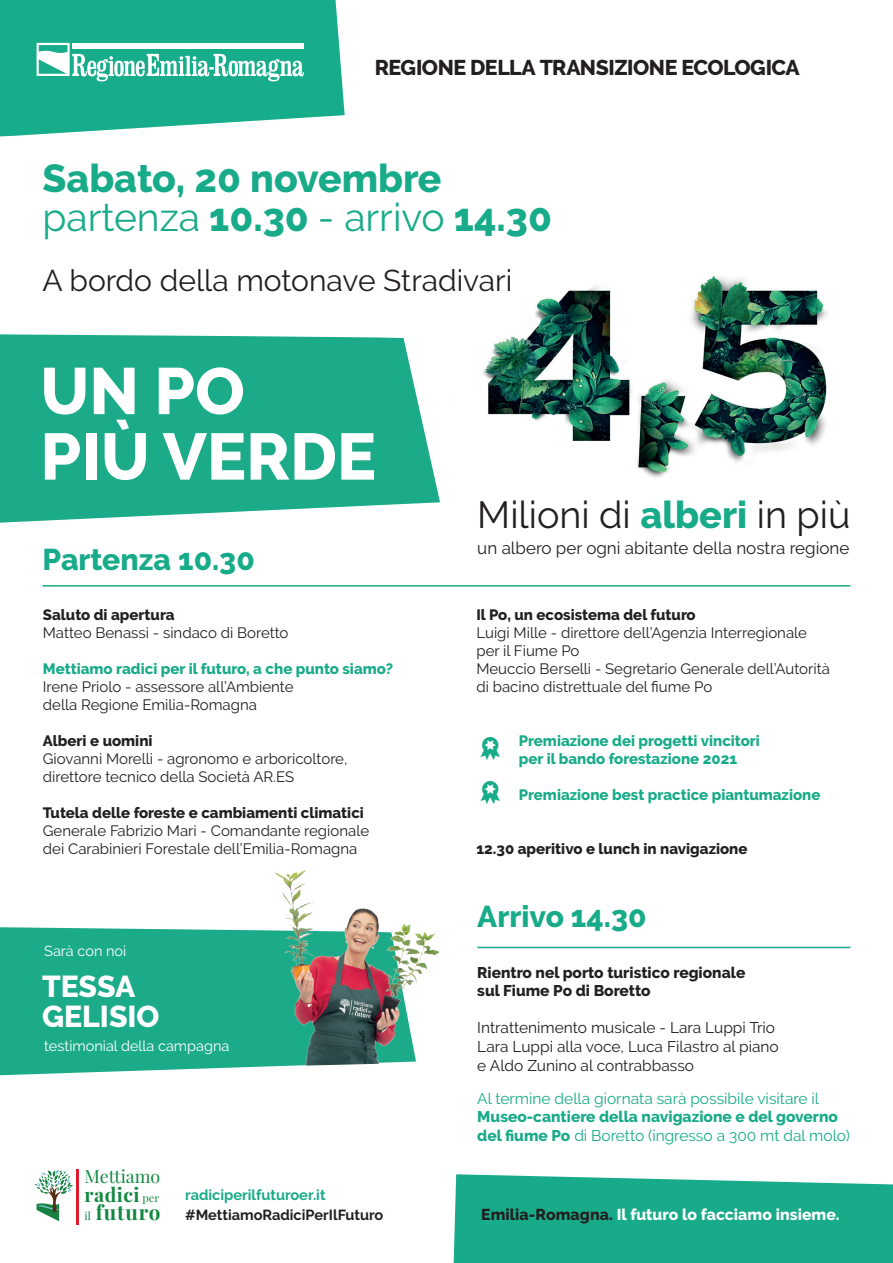
<style>
.page{position:relative;width:893px;height:1263px;background:#fff}
.page>*{position:absolute;margin:0;border:0;box-sizing:border-box;transform-origin:0 0}
.t1{font:800 65.55px "Raleway";color:#fff}
.t2{font:39px "Raleway";color:#18ab89}
.t3{font:800 39px "Raleway";color:#18ab89}
.t4{font:37.65px "Raleway";color:#231f20}
.t5{font:800 30.15px "Raleway";color:#fff}
.t6{font:30px "Raleway";color:#231f20}
.t7{font:800 30px "Raleway";color:#18ab89}
.t8{font:800 21.3px "Raleway";letter-spacing:-.02em;color:#231f20}
.t9{font:700 20.7px "Playfair Display";letter-spacing:.04em;color:#138842}
.t10{font:700 19.5px "Playfair Display";letter-spacing:.025em;color:#138842}
.t11{font:17.85px "Playfair Display";color:#138842}
.t12{font:16.95px "Raleway";color:#231f20}
.t13{font:800 15.75px "Raleway";letter-spacing:.005em;color:#fff}
.t14{font:15.45px/18.6px "Raleway";color:#18ab89}
.t15{font:15.45px "Raleway";color:#231f20}
.t16{font:800 15.45px "Raleway";color:#231f20}
.t17{font:15px "Raleway";color:#231f20}
.t18{font:800 15px "Raleway";color:#18ab89}
.t19{font:800 15px "Raleway";color:#231f20}
.t20{font:14.55px "Raleway";color:#fff}
.t21{font:700 14.55px "Raleway";color:#231f20}
.t22{font:700 14.55px "Raleway";color:#18ab89}
.s1{font-weight:800}
.s2{font-weight:800;color:#18ab89}
.s3{font-weight:400;font-size:10.95px}
.s4{color:#231f20}
</style>
<div class="page">
<img style="left:483px;top:276px;width:345px;height:202px">
<div style="left:0;top:927px;width:219px;height:149px;background:#1bab89"></div>
<img style="left:202px;top:870px;width:238px;height:198px">
<svg style="left:0;top:334px;width:440px;height:189px;background:#2db192"></svg>
<svg style="left:0;top:0;width:345px;height:136px;background:#2fb496"></svg>
<svg style="left:37px;top:43px;width:267px;height:38px"></svg>
<svg style="left:35px;top:1170px;width:38px;height:51px"></svg>
<hr style="left:76px;top:1169px;width:3px;height:56px;background:#dd1d2e">
<div style="left:454px;top:1174px;width:439px;height:89px;background:#18ab89"></div>
<hr style="left:43px;top:585px;width:807px;height:1px;background:#18ab89">
<hr style="left:477px;top:947px;width:373px;height:1px;background:#18ab89">
<p class="t8" style="left:375px;top:56px;width:427px">REGIONE DELLA TRANSIZIONE ECOLOGICA</p>
<p class="t3" style="left:43px;top:156px;width:400px">Sabato, 20 novembre</p>
<p class="t2" style="left:43px;top:195px;width:511px">partenza <span class="s1">10.30</span> - arrivo <span class="s1">14.30</span></p>
<p class="t6" style="left:43px;top:263px;width:471px">A bordo della motonave Stradivari</p>
<p class="t1" style="left:40px;top:354px;width:206px">UN PO</p>
<p class="t1" style="left:40px;top:419px;width:337px">PIÙ VERDE</p>
<p class="t7" style="left:43px;top:543px;width:214px">Partenza 10.30</p>
<p class="t19" style="left:43px;top:606px;width:133px">Saluto di apertura</p>
<p class="t17" style="left:43px;top:624px;width:247px">Matteo Benassi - sindaco di Boretto</p>
<p class="t18" style="left:43px;top:660px;width:352px">Mettiamo radici per il futuro, a che punto siamo?</p>
<p class="t17" style="left:43px;top:678px;width:252px">Irene Priolo - assessore all’Ambiente</p>
<p class="t17" style="left:43px;top:696px;width:216px">della Regione Emilia-Romagna</p>
<p class="t19" style="left:43px;top:732px;width:111px">Alberi e uomini</p>
<p class="t17" style="left:43px;top:750px;width:306px">Giovanni Morelli - agronomo e arboricoltore,</p>
<p class="t17" style="left:43px;top:768px;width:253px">direttore tecnico della Società AR.ES</p>
<p class="t19" style="left:43px;top:804px;width:323px">Tutela delle foreste e cambiamenti climatici</p>
<p class="t17" style="left:43px;top:822px;width:328px">Generale Fabrizio Mari - Comandante regionale</p>
<p class="t17" style="left:43px;top:840px;width:316px">dei Carabinieri Forestale dell’Emilia-Romagna</p>
<p class="t20" style="left:44px;top:942px;width:84px">Sarà con noi</p>
<p class="t5" style="left:42px;top:969px;width:95px">TESSA</p>
<p class="t5" style="left:42px;top:999px;width:119px">GELISIO</p>
<p class="t20" style="left:44px;top:1038px;width:187px">testimonial della campagna</p>
<p class="t4" style="left:477px;top:493px;width:375px">Milioni di <span class="s2">alberi</span> in più</p>
<p class="t12" style="left:477px;top:538px;width:374px">un albero per ogni abitante della nostra regione</p>
<p class="t19" style="left:476px;top:606px;width:221px">Il Po, un ecosistema del futuro</p>
<p class="t17" style="left:476px;top:624px;width:332px">Luigi Mille - direttore dell’Agenzia Interregionale</p>
<p class="t17" style="left:476px;top:642px;width:105px">per il Fiume Po</p>
<p class="t17" style="left:476px;top:660px;width:355px">Meuccio Berselli - Segretario Generale dell’Autorità</p>
<p class="t17" style="left:476px;top:678px;width:237px">di bacino distrettuale del fiume Po</p>
<p class="t18" style="left:519px;top:732px;width:243px">Premiazione dei progetti vincitori</p>
<p class="t18" style="left:519px;top:750px;width:220px">per il bando forestazione 2021</p>
<p class="t18" style="left:519px;top:786px;width:303px">Premiazione best practice piantumazione</p>
<p class="t19" style="left:476px;top:840px;width:273px">12.30 aperitivo e lunch in navigazione</p>
<p class="t7" style="left:477px;top:900px;width:171px">Arrivo 14.30</p>
<p class="t16" style="left:477px;top:963px;width:270px">Rientro nel porto turistico regionale</p>
<p class="t16" style="left:477px;top:982px;width:175px">sul Fiume Po di Boretto</p>
<p class="t15" style="left:477px;top:1019px;width:299px">Intrattenimento musicale - Lara Luppi Trio</p>
<p class="t15" style="left:477px;top:1037px;width:303px">Lara Luppi alla voce, Luca Filastro al piano</p>
<p class="t15" style="left:477px;top:1056px;width:218px">e Aldo Zunino al contrabbasso</p>
<p class="t14" style="left:477px;top:1089px;width:374px">Al termine della giornata sarà possibile visitare il<br><span class="s1">Museo-cantiere della navigazione e del governo del fiume Po</span> di Boretto (ingresso a 300 mt dal molo)</p>
<p class="t11" style="left:85px;top:1162px;width:77px">Mettiamo</p>
<p class="t10" style="left:85px;top:1179px;width:76px">radici <span class="s3">per</span></p>
<p class="t9" style="left:85px;top:1196px;width:77px"><span class="s3">il</span> futuro</p>
<p class="t22" style="left:185px;top:1187px;width:142px">radiciperilfuturoer.it</p>
<p class="t21" style="left:185px;top:1207px;width:200px">#MettiamoRadiciPerIlFuturo</p>
<p class="t13" style="left:481px;top:1205px;width:360px"><span class="s4">Emilia-Romagna.</span> Il futuro lo facciamo insieme.</p>
</div>
